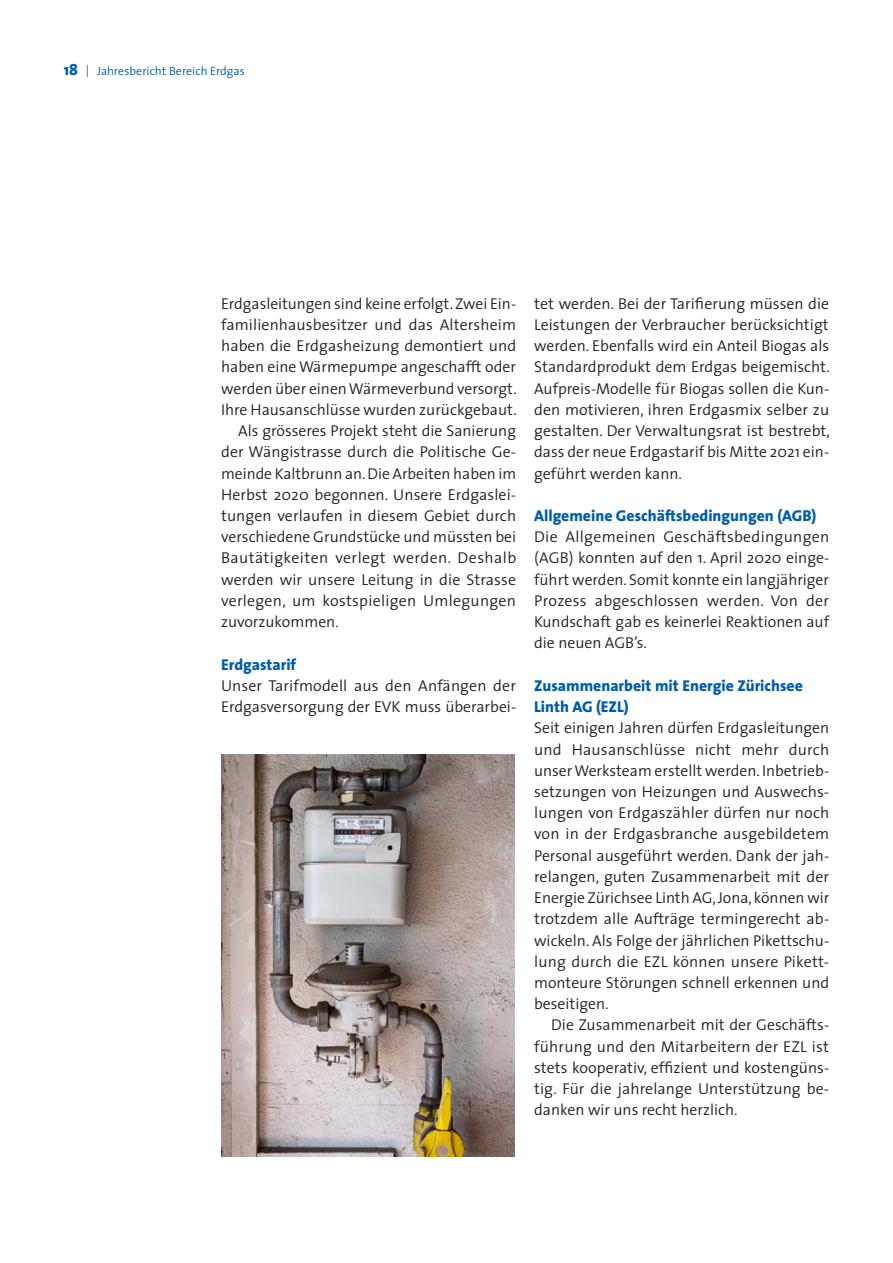
<style>
.page{position:relative;width:893px;height:1263px;background:#fff}
.page>*{position:absolute;margin:0;border:0;box-sizing:border-box;transform-origin:0 0}
.t1{font:300 15.75px/21.3px "The Sans";color:#231f20;text-align:justify}
.t2{font:800 15.75px/21.3px "The Sans";color:#015dab}
.t3{font:300 15.75px "The Sans";letter-spacing:.025em;color:#231f20}
.t4{font:300 12px "The Sans";color:#015dab}
.s1{font-weight:800;font-size:15.75px}
</style>
<div class="page">
<img style="left:221px;top:754px;width:293px;height:403px">
<p class="t4" style="left:64px;top:61px;width:183px"><span class="s1">18</span> | Jahresbericht Bereich Erdgas</p>
<p class="t1" style="left:221px;top:292px;width:297px">Erdgasleitungen sind keine erfolgt. Zwei Ein-</p>
<p class="t1" style="left:221px;top:313px;width:297px">familienhausbesitzer und das Altersheim</p>
<p class="t1" style="left:221px;top:335px;width:297px">haben die Erdgasheizung demontiert und</p>
<p class="t1" style="left:221px;top:356px;width:297px">haben eine Wärmepumpe angeschafft oder</p>
<p class="t1" style="left:221px;top:377px;width:297px">werden über einen Wärmeverbund versorgt.</p>
<p class="t1" style="left:221px;top:398px;width:297px">Ihre Hausanschlüsse wurden zurückgebaut.</p>
<p class="t1" style="left:238px;top:420px;width:280px">Als grösseres Projekt steht die Sanierung</p>
<p class="t1" style="left:221px;top:441px;width:297px">der Wängistrasse durch die Politische Ge-</p>
<p class="t1" style="left:221px;top:462px;width:297px">meinde Kaltbrunn an. Die Arbeiten haben im</p>
<p class="t1" style="left:221px;top:483px;width:297px">Herbst 2020 begonnen. Unsere Erdgaslei-</p>
<p class="t1" style="left:221px;top:504px;width:297px">tungen verlaufen in diesem Gebiet durch</p>
<p class="t1" style="left:221px;top:526px;width:297px">verschiedene Grundstücke und müssten bei</p>
<p class="t3" style="left:221px;top:545px;width:297px">Bautätigkeiten verlegt werden. Deshalb</p>
<p class="t1" style="left:221px;top:568px;width:296px">werden wir unsere Leitung in die Strasse</p>
<p class="t1" style="left:221px;top:589px;width:296px">verlegen, um kostspieligen Umlegungen</p>
<p class="t1" style="left:221px;top:611px;width:119px">zuvorzukommen.</p>
<p class="t2" style="left:221px;top:653px;width:77px">Erdgastarif</p>
<p class="t1" style="left:221px;top:674px;width:297px">Unser Tarifmodell aus den Anfängen der<br>Erdgasversorgung der EVK muss überarbei-</p>
<p class="t1" style="left:534px;top:292px;width:297px">tet werden. Bei der Tarifierung müssen die Leistungen der Verbraucher berücksichtigt werden. Ebenfalls wird ein Anteil Biogas als Standardprodukt dem Erdgas beigemischt.<br>Aufpreis-Modelle für Biogas sollen die Kun&shy;den motivieren, ihren Erdgasmix selber zu gestalten. Der Verwaltungsrat ist bestrebt, dass der neue Erdgastarif bis Mitte 2021 ein&shy;geführt werden kann.</p>
<p class="t2" style="left:534px;top:505px;width:284px">Allgemeine Geschäftsbedingungen (AGB)</p>
<p class="t1" style="left:534px;top:526px;width:297px">Die Allgemeinen Geschäftsbedingungen (AGB) konnten auf den 1. April 2020 einge&shy;führt werden. Somit konnte ein langjähriger Prozess abgeschlossen werden. Von der Kundschaft gab es keinerlei Reaktionen auf die neuen AGB’s.</p>
<p class="t2" style="left:534px;top:674px;width:270px">Zusammenarbeit mit Energie Zürichsee<br>Linth AG (EZL)</p>
<p class="t1" style="left:534px;top:717px;width:297px">Seit einigen Jahren dürfen Erdgasleitungen und Hausanschlüsse nicht mehr durch unser Werksteam erstellt werden. Inbetrieb&shy;setzungen von Heizungen und Auswechs&shy;lungen von Erdgaszähler dürfen nur noch von in der Erdgasbranche ausgebildetem Personal ausgeführt werden. Dank der jah&shy;relangen, guten Zusammenarbeit mit der Energie Zürichsee Linth AG, Jona, können wir trotzdem alle Aufträge termingerecht ab&shy;wickeln. Als Folge der jährlichen Pikettschu&shy;lung durch die EZL können unsere Pikett&shy;monteure Störungen schnell erkennen und beseitigen.</p>
<p class="t1" style="left:534px;top:1014px;width:297px;text-indent:17px">Die Zusammenarbeit mit der Geschäfts&shy;führung und den Mitarbeitern der EZL ist stets kooperativ, effizient und kostengüns&shy;tig. Für die jahrelange Unterstützung be&shy;danken wir uns recht herzlich.</p>
</div>
